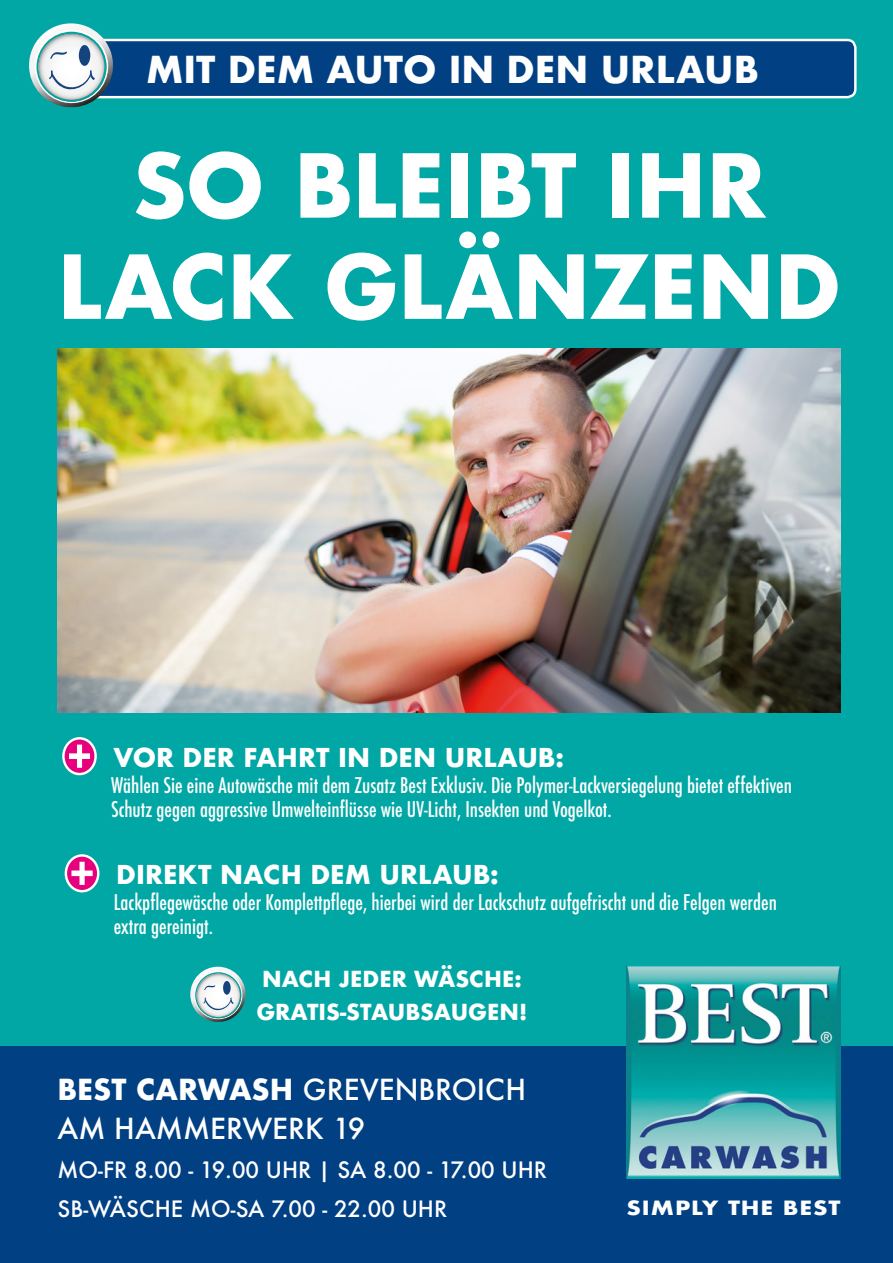
<style>
.page{position:relative;width:893px;height:1263px;background:#00a7a4}
.page>*{position:absolute;margin:0;border:0;box-sizing:border-box;transform-origin:0 0}
.t1{font:700 85.5px/101.1px "Futura";letter-spacing:-.005em;color:#fff;text-align:center}
.t2{font:700 36.15px "Futura";color:#fff}
.t3{font:500 28.2px/39px "Futura";color:#fff}
.t4{font:700 25.35px "Futura";color:#fff}
.t5{font:500 21.9px/39px "Futura";color:#fff}
.t6{font:700 21.45px/33.2px "Futura";color:#fff}
.t7{font:500 condensed 21px/24px "Futura";color:#fff}
.t8{font:700 19.2px "Futura";letter-spacing:.04em;color:#fff;scale:1.18 1}
.s1{font-weight:700}
</style>
<div class="page">
<div style="left:63px;top:40px;width:792px;height:57px;background:#004083;border-radius:8px"></div>
<div style="left:62px;top:39px;width:795px;height:59px;border:2px solid #fff;border-radius:8px"></div>
<img style="left:58px;top:349px;width:783px;height:363px">
<svg style="left:29px;top:23px;width:84px;height:84px"></svg>
<div style="left:0;top:1047px;width:893px;height:216px;background:#004083"></div>
<svg style="left:63px;top:738px;width:33px;height:36px"></svg>
<div style="left:62px;top:737px;width:35px;height:38px;border:2px solid #fff;border-radius:50%"></div>
<svg style="left:69px;top:744px;width:21px;height:24px"></svg>
<img style="left:626px;top:964px;width:215px;height:214px">
<svg style="left:66px;top:855px;width:32px;height:36px"></svg>
<div style="left:65px;top:854px;width:34px;height:38px;border:2px solid #fff;border-radius:50%"></div>
<svg style="left:71px;top:862px;width:22px;height:23px"></svg>
<svg style="left:190px;top:967px;width:56px;height:55px"></svg>
<h2 class="t2" style="left:146px;top:43px;width:614px">MIT DEM AUTO IN DEN URLAUB</h2>
<h1 class="t1" style="left:57px;top:135px;width:786px">SO BLEIBT IHR<br>LACK GLÄNZEND</h1>
<p class="t4" style="left:114px;top:739px;width:452px">VOR DER FAHRT IN DEN URLAUB:</p>
<p class="t7" style="left:111px;top:773px;width:682px">Wählen Sie eine Autowäsche mit dem Zusatz Best Exklusiv. Die Polymer-Lackversiegelung bietet effektiven<br>Schutz gegen aggressive Umwelteinflüsse wie UV-Licht, Insekten und Vogelkot.</p>
<p class="t4" style="left:116px;top:856px;width:384px">DIREKT NACH DEM URLAUB:</p>
<p class="t7" style="left:114px;top:890px;width:665px">Lackpflegewäsche oder Komplettpflege, hierbei wird der Lackschutz aufgefrischt und die Felgen werden extra gereinigt.</p>
<p class="t6" style="left:256px;top:962px;width:272px">NACH JEDER WÄSCHE:<br>GRATIS-STAUBSAUGEN!</p>
<h3 class="t3" style="left:58px;top:1070px;width:470px"><span class="s1">BEST CARWASH</span> GREVENBROICH<br>AM HAMMERWERK 19</h3>
<p class="t5" style="left:58px;top:1150px;width:491px">MO-FR 8.00 - 19.00 UHR | SA 8.00 - 17.00 UHR<br>SB-WÄSCHE MO-SA 7.00 - 22.00 UHR</p>
<p class="t8" style="left:626px;top:1193px;width:183px">SIMPLY THE BEST</p>
</div>
